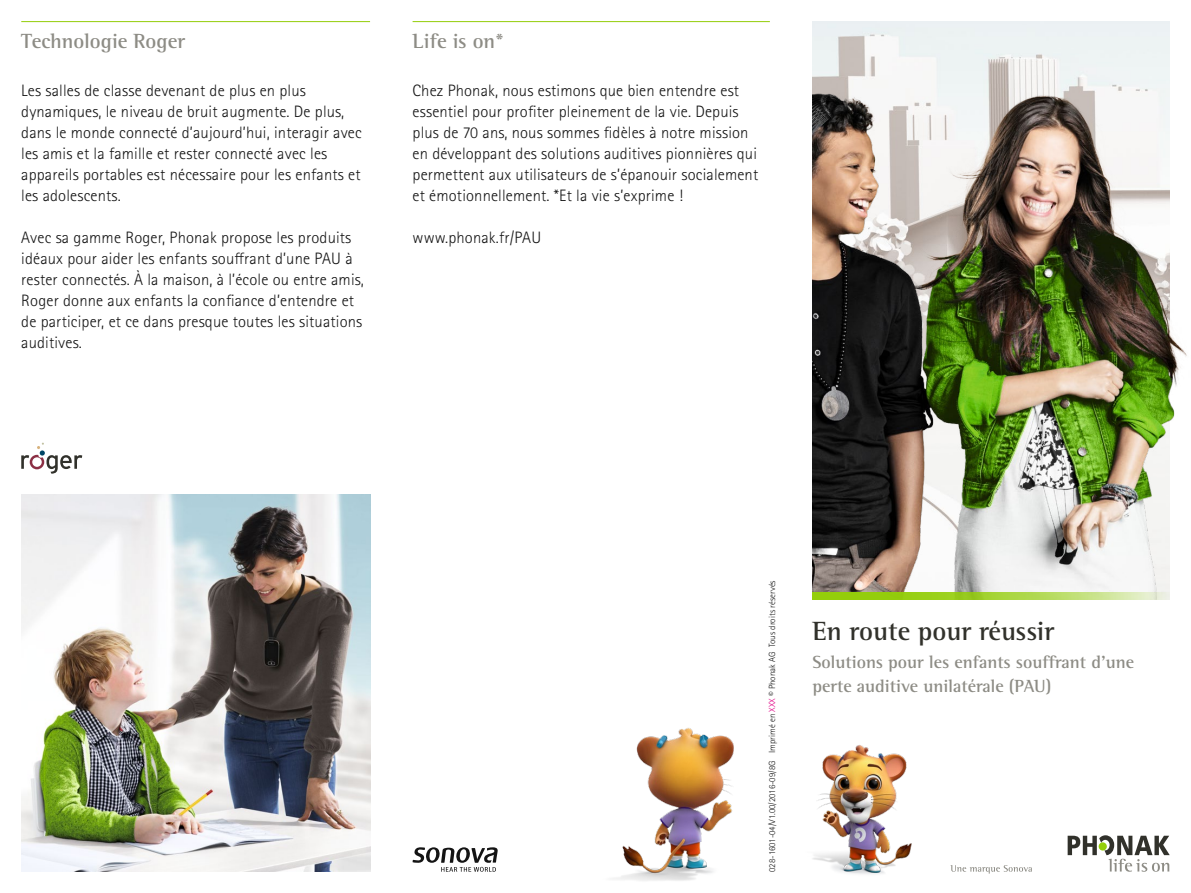
<style>
.page{position:relative;width:1191px;height:893px;background:#fff}
.page>*{position:absolute;margin:0;border:0;box-sizing:border-box;transform-origin:0 0}
.t1{font:700 27px "Rotis Semi Serif Pro";color:#31312b}
.t2{font:700 21px "Rotis Semi Serif Pro";color:#8d8c85}
.t3{font:700 18px/24px "Rotis Semi Serif Pro";color:#8d8c85}
.t4{font:300 16.5px/21px "Rotis Sans Serif Pro";letter-spacing:.01em;color:#141414}
.t5{font:300 9px "Rotis Sans Serif Pro";color:#141414}
.s1{color:#e10386}
</style>
<div class="page">
<hr style="left:412px;top:21px;width:358px;height:1px;background:#94ce0a">
<svg style="left:1067px;top:835px;width:102px;height:37px"></svg>
<svg style="left:412px;top:847px;width:85px;height:25px"></svg>
<img style="left:613px;top:728px;width:121px;height:153px">
<img style="left:812px;top:745px;width:100px;height:129px">
<img style="left:812px;top:21px;width:375px;height:579px">
<svg style="left:812px;top:592px;width:357px;height:8px"></svg>
<img style="left:21px;top:495px;width:349px;height:377px">
<hr style="left:21px;top:21px;width:349px;height:1px;background:#94ce0a">
<svg style="left:21px;top:443px;width:61px;height:31px"></svg>
<svg style="left:950px;top:865px;width:81px;height:9px"></svg>
<p class="t2" style="left:21px;top:28px;width:165px">Technologie Roger</p>
<p class="t4" style="left:21px;top:80px;width:342px">Les salles de classe devenant de plus en plus dynamiques, le niveau de bruit augmente. De plus, dans le monde connecté d’aujourd’hui, interagir avec les amis et la famille et rester connecté avec les appareils portables est nécessaire pour les enfants et les adolescents.</p>
<p class="t4" style="left:21px;top:227px;width:344px">Avec sa gamme Roger, Phonak propose les produits idéaux pour aider les enfants souffrant d’une PAU à rester connectés. À la maison, à l’école ou entre amis, Roger donne aux enfants la confiance d’entendre et de participer, et ce dans presque toutes les situations auditives.</p>
<p class="t2" style="left:412px;top:28px;width:93px">Life is on*</p>
<p class="t4" style="left:412px;top:80px;width:347px">Chez Phonak, nous estimons que bien entendre est essentiel pour profiter pleinement de la vie. Depuis plus de 70 ans, nous sommes fidèles à notre mission en développant des solutions auditives pionnières qui permettent aux utilisateurs de s’épanouir socialement et émotionnellement. *Et la vie s’exprime !</p>
<p class="t4" style="left:412px;top:227px;width:130px">www.phonak.fr/PAU</p>
<p class="t5" style="left:767px;top:872px;width:293px;rotate:-90deg">028-1601-04/V1.00/2016-09/8G Imprimé en <span class="s1">XXX</span> © Phonak AG Tous droits réservés</p>
<h1 class="t1" style="left:812px;top:615px;width:243px">En route pour réussir</h1>
<p class="t3" style="left:812px;top:650px;width:323px">Solutions pour les enfants souffrant d’une perte auditive unilatérale (PAU)</p>
</div>
